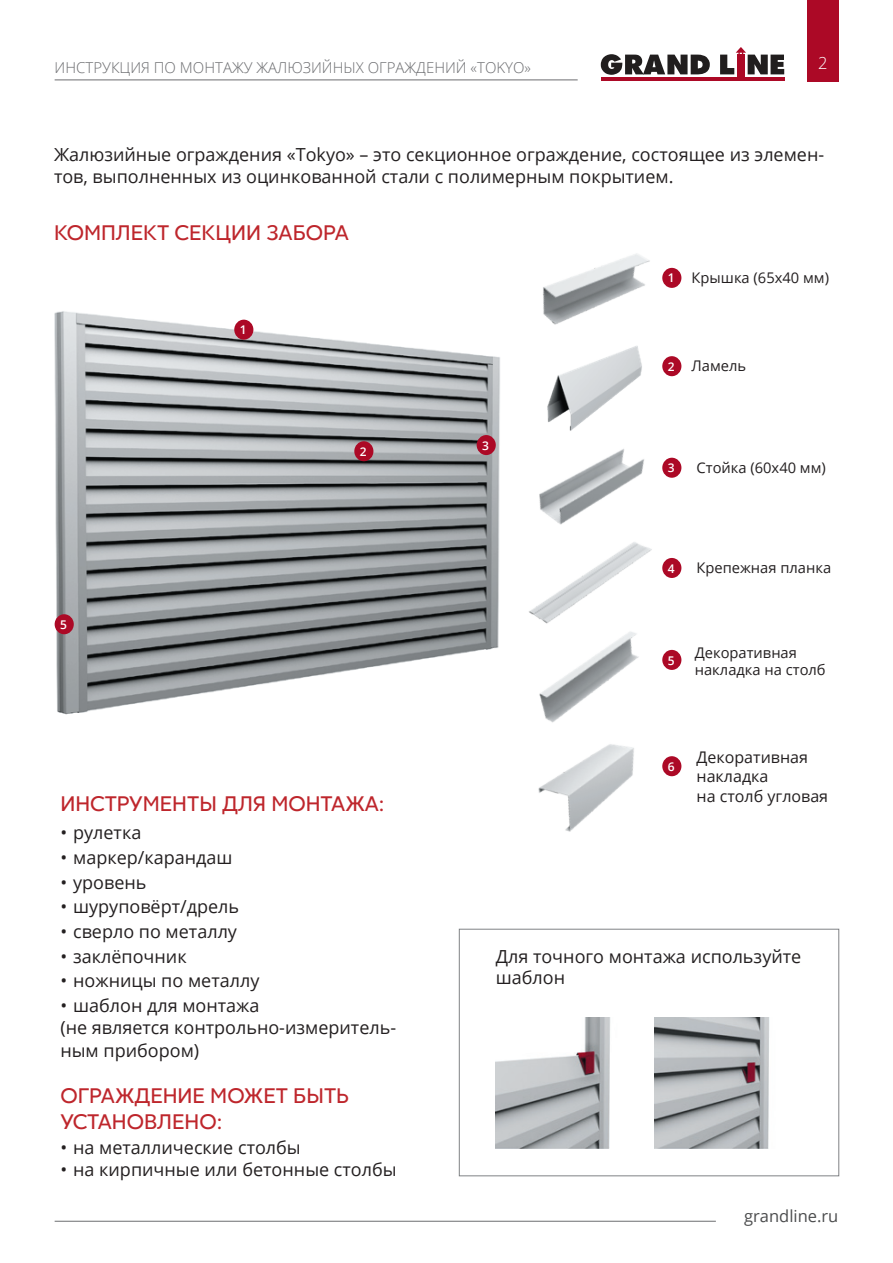
<style>
.page{position:relative;width:893px;height:1263px;background:#fff}
.page>*{position:absolute;margin:0;border:0;box-sizing:border-box;transform-origin:0 0}
.t1{font:21px/25.2px "Red Ring";color:#be262c}
.t2{font:18px/21.6px "Open Sans";color:#231f20}
.t3{font:16.5px "Open Sans";color:#4b4c4d}
.t4{font:300 16.5px "Open Sans";color:#fff}
.t5{font:16.05px/19.2px "Open Sans";color:#231f20}
.t6{font:300 15px "Open Sans";color:#6c6d70}
.t7{font:14.7px/17.7px "Open Sans";color:#231f20}
.t8{font:600 12px "Open Sans";color:#fff}
</style>
<div class="page">
<div style="left:807px;top:0;width:31px;height:81px;background:#ac0926"></div>
<div style="left:737px;top:55px;width:7px;height:24px;background:#ac0926"></div>
<hr style="left:601px;top:77px;width:183px;height:3px;background:#ac0926">
<svg style="left:601px;top:54px;width:109px;height:21px"></svg>
<svg style="left:720px;top:47px;width:64px;height:27px"></svg>
<hr style="left:55px;top:80px;width:523px;height:1px;background:#6c6d70">
<hr style="left:55px;top:1221px;width:661px;height:1px;background:#6c6d70">
<img style="left:539px;top:632px;width:100px;height:91px">
<img style="left:539px;top:449px;width:105px;height:76px">
<img style="left:543px;top:253px;width:107px;height:72px">
<img style="left:54px;top:311px;width:446px;height:404px">
<img style="left:538px;top:744px;width:96px;height:88px">
<img style="left:547px;top:346px;width:95px;height:85px">
<img style="left:529px;top:542px;width:123px;height:82px">
<img style="left:496px;top:1018px;width:115px;height:130px">
<img style="left:654px;top:1018px;width:116px;height:130px">
<div style="left:459px;top:929px;width:380px;height:247px;border:1px solid #808285"></div>
<div style="left:234px;top:320px;width:19px;height:20px;background:#ac0926;border-radius:50%"></div>
<div style="left:662px;top:268px;width:19px;height:20px;background:#ac0926;border-radius:50%"></div>
<div style="left:354px;top:441px;width:19px;height:20px;background:#ac0926;border-radius:50%"></div>
<div style="left:662px;top:356px;width:19px;height:20px;background:#ac0926;border-radius:50%"></div>
<div style="left:662px;top:458px;width:19px;height:20px;background:#ac0926;border-radius:50%"></div>
<div style="left:662px;top:558px;width:19px;height:20px;background:#ac0926;border-radius:50%"></div>
<div style="left:662px;top:650px;width:19px;height:20px;background:#ac0926;border-radius:50%"></div>
<div style="left:55px;top:614px;width:19px;height:20px;background:#ac0926;border-radius:50%"></div>
<div style="left:662px;top:756px;width:19px;height:20px;background:#ac0926;border-radius:50%"></div>
<div style="left:477px;top:435px;width:19px;height:20px;background:#ac0926;border-radius:50%"></div>
<p class="t6" style="left:55px;top:58px;width:478px">ИНСТРУКЦИЯ ПО МОНТАЖУ ЖАЛЮЗИЙНЫХ ОГРАЖДЕНИЙ «TOKYO»</p>
<p class="t4" style="left:818px;top:52px;width:11px">2</p>
<p class="t2" style="left:54px;top:143px;width:772px">Жалюзийные ограждения «Tokyo» – это секционное ограждение, состоящее из элемен&shy;тов, выполненных из оцинкованной стали с полимерным покрытием.</p>
<p class="t1" style="left:54px;top:220px;width:296px">КОМПЛЕКТ СЕКЦИИ ЗАБОРА</p>
<p class="t8" style="left:60px;top:616px;width:8px">5</p>
<p class="t8" style="left:240px;top:322px;width:8px">1</p>
<p class="t8" style="left:360px;top:443px;width:8px">2</p>
<p class="t1" style="left:60px;top:791px;width:326px">ИНСТРУМЕНТЫ ДЛЯ МОНТАЖА:</p>
<p class="t2" style="left:60px;top:822px;width:82px">• рулетка</p>
<p class="t2" style="left:60px;top:846px;width:174px">• маркер/карандаш</p>
<p class="t2" style="left:60px;top:871px;width:88px">• уровень</p>
<p class="t2" style="left:60px;top:895px;width:180px">• шуруповёрт/дрель</p>
<p class="t2" style="left:60px;top:920px;width:178px">• сверло по металлу</p>
<p class="t2" style="left:60px;top:945px;width:128px">• заклёпочник</p>
<p class="t2" style="left:60px;top:969px;width:201px">• ножницы по металлу</p>
<p class="t2" style="left:60px;top:994px;width:337px;line-height:22.5px">• шаблон для монтажа<br>(не является контрольно-измеритель&shy;ным прибором)</p>
<p class="t1" style="left:60px;top:1083px;width:290px">ОГРАЖДЕНИЕ МОЖЕТ БЫТЬ<br>УСТАНОВЛЕНО:</p>
<p class="t2" style="left:60px;top:1136px;width:242px">• на металлические столбы</p>
<p class="t2" style="left:60px;top:1158px;width:338px">• на кирпичные или бетонные столбы</p>
<p class="t8" style="left:482px;top:437px;width:8px">3</p>
<p class="t8" style="left:668px;top:270px;width:8px">1</p>
<p class="t7" style="left:692px;top:269px;width:139px">Крышка (65х40 мм)</p>
<p class="t8" style="left:668px;top:358px;width:8px">2</p>
<p class="t7" style="left:692px;top:357px;width:56px">Ламель</p>
<p class="t8" style="left:668px;top:460px;width:8px">3</p>
<p class="t7" style="left:696px;top:458px;width:131px">Cтойка (60х40 мм)</p>
<p class="t8" style="left:668px;top:560px;width:8px">4</p>
<p class="t7" style="left:696px;top:559px;width:136px">Крепежная планка</p>
<p class="t8" style="left:668px;top:652px;width:8px">5</p>
<p class="t7" style="left:695px;top:643px;width:132px">Декоративная накладка на столб</p>
<p class="t8" style="left:668px;top:758px;width:8px">6</p>
<p class="t5" style="left:696px;top:747px;width:133px">Декоративная накладка<br>на столб угловая</p>
<p class="t2" style="left:496px;top:945px;width:307px">Для точного монтажа используйте шаблон</p>
<p class="t3" style="left:744px;top:1204px;width:96px">grandline.ru</p>
</div>
